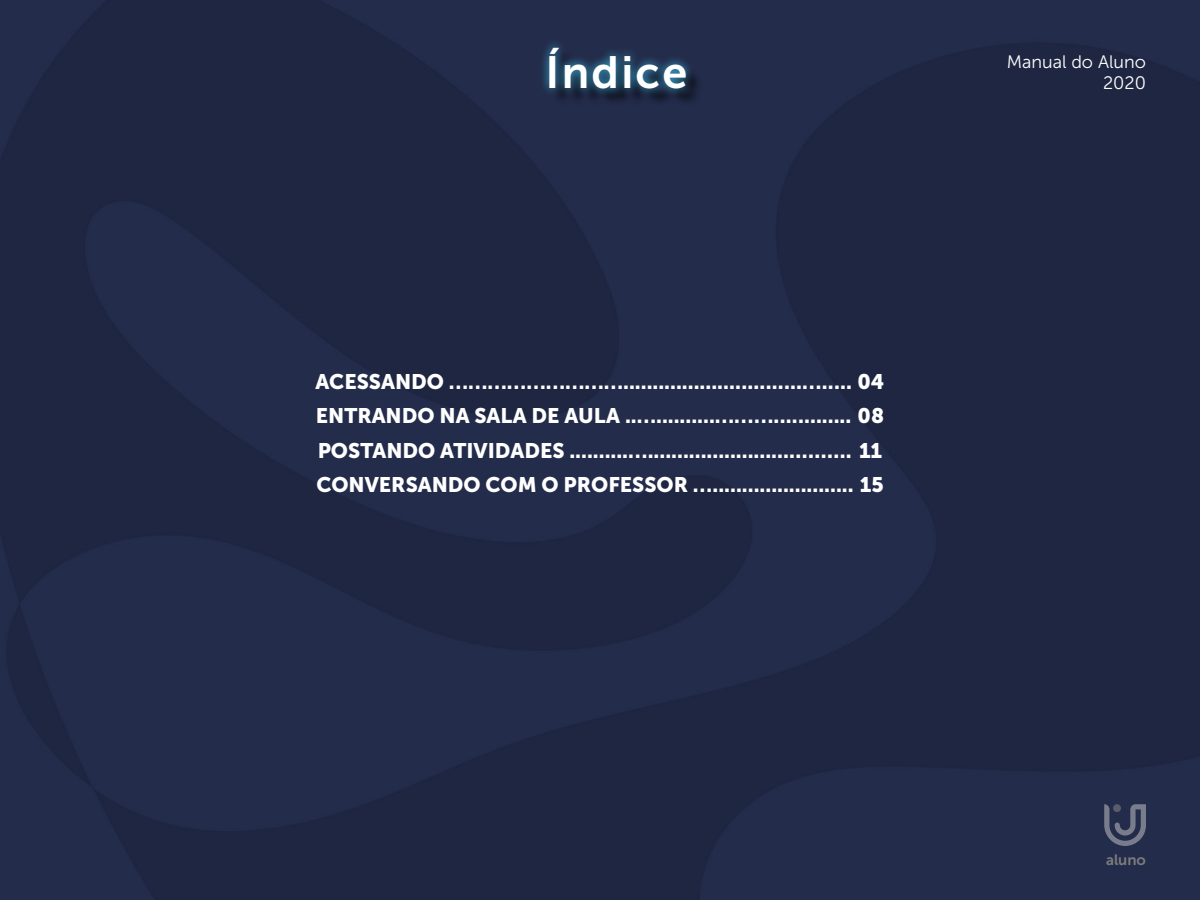
<style>
.page{position:relative;width:1200px;height:900px;background:#fff}
.page>*{position:absolute;margin:0;border:0;box-sizing:border-box;transform-origin:0 0}
.t1{font:45px "Museo Sans 700";letter-spacing:.05em;color:#fff}
.t2{font:21px "Museo Sans 900";color:#fff}
.t3{font:18px "Museo Sans 300";color:#fff}
.t4{font:15px "Museo Sans 700";color:#7c7c7b}
</style>
<div class="page">
<img style="left:0;top:0;width:1200px;height:900px">
<div style="left:552px;top:50px;width:152px;height:57px;background:#000;opacity:.75"></div>
<div style="left:540px;top:38px;width:155px;height:59px;background:#3fc1e9;opacity:.9"></div>
<svg style="left:1104px;top:804px;width:42px;height:42px;background:#4a5067"></svg>
<p class="t1" style="left:546px;top:47px;width:143px">Índice</p>
<p class="t2" style="left:315px;top:370px;width:571px">ACESSANDO ………………………..............................…..... 04</p>
<p class="t2" style="left:316px;top:404px;width:570px">ENTRANDO NA SALA DE AULA ..…..........………............. 08</p>
<p class="t2" style="left:318px;top:439px;width:566px">POSTANDO ATIVIDADES ..........….................................. 11</p>
<p class="t2" style="left:316px;top:473px;width:569px">CONVERSANDO COM O PROFESSOR …........................ 15</p>
<p class="t3" style="left:1007px;top:52px;width:141px">Manual do Aluno</p>
<p class="t3" style="left:1103px;top:73px;width:44px">2020</p>
<p class="t4" style="left:1106px;top:851px;width:41px">aluno</p>
</div>
